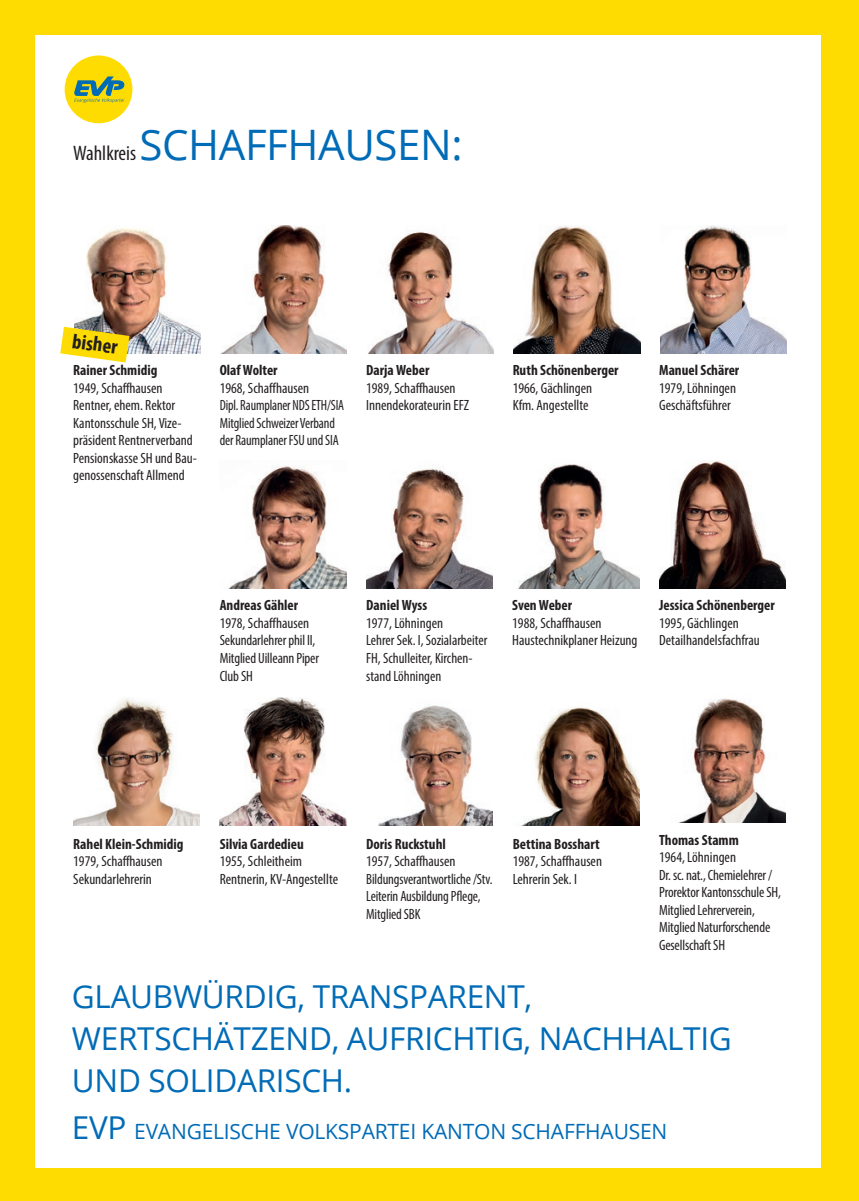
<style>
.page{position:relative;width:859px;height:1201px;background:#fff}
.page>*{position:absolute;margin:0;border:0;box-sizing:border-box;transform-origin:0 0}
.fliesstext_8_5_10{font:42px "Open Sans";letter-spacing:-.01em;color:#006bb6}
.t1{font:31.5px "Open Sans";letter-spacing:-.01em;color:#006bb6}
.t2{font:21px "Open Sans";letter-spacing:-.01em;color:#006bb6}
.kandidaten_namen{font:700 condensed 21px "Myriad Pro";color:#231f20}
.fliesstext_8_5_10-2{font:condensed 14.88px/17.5px "Myriad Pro";color:#231f20}
.kandidaten_namen-2{font:700 condensed 14.88px "Myriad Pro";color:#231f20}
.fliesstext_8_5_10-3{font:condensed 14.88px/17.5px "Myriad Pro";color:#231f20;scale:.96 1}
.fliesstext_8_5_10-4{font:condensed 14.88px/17.5px "Myriad Pro";color:#231f20;scale:.94 1}
.fliesstext_8_5_10-5{font:condensed 14.88px "Myriad Pro";color:#231f20;scale:.92 1}
.fliesstext_8_5_10-6{font:700 condensed 14.88px "Myriad Pro";color:#231f20}
.s1{font-family:"Myriad Pro";font-stretch:condensed;font-size:21px;color:#231f20}
.s2{font-size:31.5px}
</style>
<div class="page">
<div style="left:0;top:0;width:858px;height:1200px;background:#ffdc01"></div>
<div style="left:35px;top:35px;width:785px;height:1132px;background:#fff"></div>
<img style="left:73px;top:699px;width:127px;height:126px">
<img style="left:366px;top:467px;width:126px;height:121px">
<img style="left:378px;top:705px;width:114px;height:120px">
<img style="left:228px;top:466px;width:118px;height:122px">
<img style="left:220px;top:697px;width:126px;height:128px">
<img style="left:221px;top:225px;width:125px;height:128px">
<img style="left:523px;top:707px;width:116px;height:118px">
<img style="left:74px;top:228px;width:127px;height:125px">
<img style="left:518px;top:464px;width:121px;height:124px">
<img style="left:368px;top:231px;width:125px;height:122px">
<img style="left:659px;top:461px;width:126px;height:127px">
<img style="left:680px;top:698px;width:105px;height:124px">
<img style="left:513px;top:225px;width:127px;height:128px">
<img style="left:660px;top:226px;width:126px;height:127px">
<div style="left:65px;top:55px;width:67px;height:68px;background:#ffdc01;border-radius:50%"></div>
<svg style="left:74px;top:76px;width:51px;height:27px"></svg>
<svg style="left:60px;top:327px;width:69px;height:35px"></svg>
<p class="fliesstext_8_5_10" style="left:73px;top:116px;width:391px"><span class="s1">Wahlkreis</span> SCHAFFHAUSEN:</p>
<p class="kandidaten_namen" style="left:74px;top:327px;width:47px;rotate:8deg">bisher</p>
<p class="kandidaten_namen-2" style="left:73px;top:361px;width:86px">Rainer Schmidig</p>
<p class="fliesstext_8_5_10-2" style="left:73px;top:379px;width:91px">1949, Schaffhausen</p>
<p class="fliesstext_8_5_10-2" style="left:73px;top:396px;width:103px">Rentner, ehem. Rektor</p>
<p class="fliesstext_8_5_10-2" style="left:73px;top:414px;width:125px">Kantonsschule SH, Vize&shy;präsident Rentnerverband<br>Pensionskasse SH und Bau&shy;genossenschaft Allmend</p>
<p class="kandidaten_namen-2" style="left:220px;top:361px;width:59px">Olaf Wolter</p>
<p class="fliesstext_8_5_10-2" style="left:220px;top:379px;width:91px">1968, Schaffhausen</p>
<p class="fliesstext_8_5_10-5" style="left:220px;top:396px;width:137px">Dipl. Raumplaner NDS ETH/SIA</p>
<p class="fliesstext_8_5_10-4" style="left:220px;top:414px;width:128px">Mitglied Schweizer Verband der Raumplaner FSU und SIA</p>
<p class="kandidaten_namen-2" style="left:366px;top:361px;width:65px">Darja Weber</p>
<p class="fliesstext_8_5_10-2" style="left:366px;top:379px;width:91px">1989, Schaffhausen</p>
<p class="fliesstext_8_5_10-2" style="left:366px;top:396px;width:104px">Innendekorateurin EFZ</p>
<p class="kandidaten_namen-2" style="left:512px;top:361px;width:107px">Ruth Schönenberger</p>
<p class="fliesstext_8_5_10-2" style="left:512px;top:379px;width:81px">1966, Gächlingen</p>
<p class="fliesstext_8_5_10-2" style="left:512px;top:396px;width:77px">Kfm. Angestellte</p>
<p class="kandidaten_namen-2" style="left:659px;top:361px;width:82px">Manuel Schärer</p>
<p class="fliesstext_8_5_10-2" style="left:659px;top:379px;width:78px">1979, Löhningen</p>
<p class="fliesstext_8_5_10-2" style="left:659px;top:396px;width:73px">Geschäftsführer</p>
<p class="kandidaten_namen-2" style="left:220px;top:596px;width:80px">Andreas Gähler</p>
<p class="fliesstext_8_5_10-2" style="left:220px;top:614px;width:91px">1978, Schaffhausen</p>
<p class="fliesstext_8_5_10-2" style="left:220px;top:631px;width:97px">Sekundarlehrer phil II,</p>
<p class="fliesstext_8_5_10-2" style="left:220px;top:649px;width:101px">Mitglied Uilleann Piper<br>Club SH</p>
<p class="kandidaten_namen-2" style="left:366px;top:596px;width:62px">Daniel Wyss</p>
<p class="fliesstext_8_5_10-2" style="left:366px;top:614px;width:78px">1977, Löhningen</p>
<p class="fliesstext_8_5_10-2" style="left:366px;top:631px;width:123px">Lehrer Sek. I, Sozialarbeiter<br>FH, Schulleiter, Kirchen&shy;stand Löhningen</p>
<p class="fliesstext_8_5_10-6" style="left:512px;top:596px;width:61px">Sven Weber</p>
<p class="fliesstext_8_5_10-2" style="left:512px;top:614px;width:91px">1988, Schaffhausen</p>
<p class="fliesstext_8_5_10-2" style="left:512px;top:631px;width:127px">Haustechnikplaner Heizung</p>
<p class="kandidaten_namen-2" style="left:659px;top:596px;width:117px">Jessica Schönenberger</p>
<p class="fliesstext_8_5_10-2" style="left:659px;top:614px;width:81px">1995, Gächlingen</p>
<p class="fliesstext_8_5_10-2" style="left:659px;top:631px;width:102px">Detailhandelsfachfrau</p>
<p class="kandidaten_namen-2" style="left:73px;top:834px;width:112px">Rahel Klein-Schmidig</p>
<p class="fliesstext_8_5_10-2" style="left:73px;top:852px;width:91px">1979, Schaffhausen</p>
<p class="fliesstext_8_5_10-2" style="left:73px;top:870px;width:80px">Sekundarlehrerin</p>
<p class="kandidaten_namen-2" style="left:220px;top:834px;width:86px">Silvia Gardedieu</p>
<p class="fliesstext_8_5_10-2" style="left:220px;top:852px;width:84px">1955, Schleitheim</p>
<p class="fliesstext_8_5_10-2" style="left:220px;top:870px;width:120px">Rentnerin, KV-Angestellte</p>
<p class="kandidaten_namen-2" style="left:366px;top:834px;width:81px">Doris Ruckstuhl</p>
<p class="fliesstext_8_5_10-2" style="left:366px;top:852px;width:91px">1957, Schaffhausen</p>
<p class="fliesstext_8_5_10-3" style="left:366px;top:870px;width:133px">Bildungsverantwortliche /Stv.<br>Leiterin Ausbildung Pflege,<br>Mitglied SBK</p>
<p class="kandidaten_namen-2" style="left:512px;top:834px;width:89px">Bettina Bosshart</p>
<p class="fliesstext_8_5_10-2" style="left:512px;top:852px;width:91px">1987, Schaffhausen</p>
<p class="fliesstext_8_5_10-2" style="left:512px;top:870px;width:66px">Lehrerin Sek. I</p>
<p class="kandidaten_namen-2" style="left:659px;top:830px;width:81px">Thomas Stamm</p>
<p class="fliesstext_8_5_10-2" style="left:659px;top:848px;width:78px">1964, Löhningen</p>
<p class="fliesstext_8_5_10-2" style="left:659px;top:865px;width:123px">Dr. sc. nat., Chemielehrer /<br>Prorektor Kantonsschule SH,</p>
<p class="fliesstext_8_5_10-2" style="left:659px;top:900px;width:113px">Mitglied Lehrerverein,<br>Mitglied Naturforschende<br>Gesellschaft SH</p>
<p class="t1" style="left:72px;top:974px;width:461px">GLAUBWÜRDIG, TRANSPARENT,</p>
<p class="t1" style="left:72px;top:1016px;width:661px">WERTSCHÄTZEND, AUFRICHTIG, NACHHALTIG</p>
<p class="t1" style="left:72px;top:1058px;width:282px">UND SOLIDARISCH.</p>
<p class="t2" style="left:72px;top:1116px;width:596px"><span class="s2">EVP</span> EVANGELISCHE VOLKSPARTEI KANTON SCHAFFHAUSEN</p>
</div>
